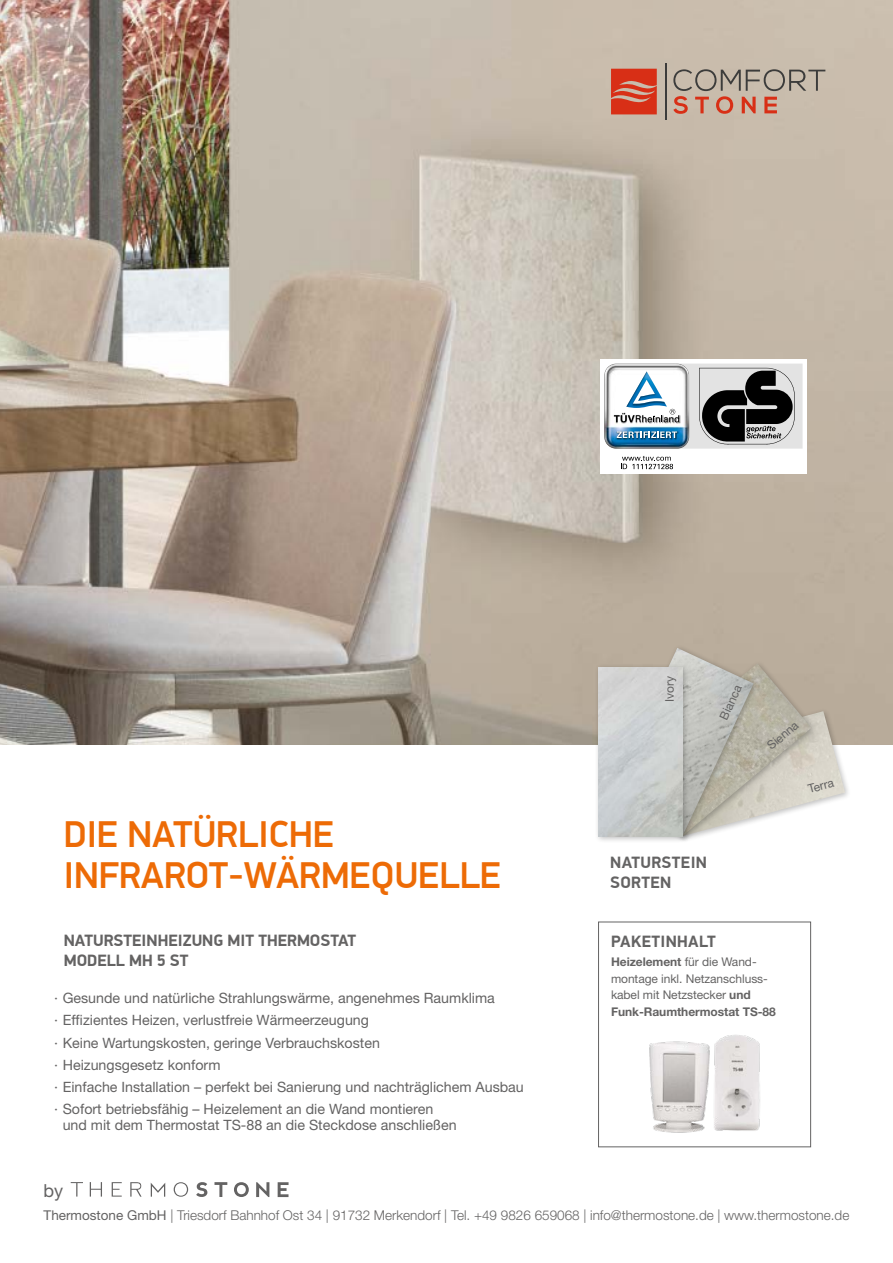
<style>
.page{position:relative;width:893px;height:1263px;background:#fff}
.page>*{position:absolute;margin:0;border:0;box-sizing:border-box;transform-origin:0 0}
.t1{font:500 37.5px/40.5px "PF Din Display Pro";color:#ed6b06}
.t2{font:18px "Helvetica Neue LT Pro";color:#646363}
.t3{font:700 16.5px/19.5px "PF Din Display Pro";color:#646363}
.t4{font:700 16.5px/19.5px "PF Din Display Pro";letter-spacing:.02em;color:#646363}
.t5{font:14.25px/22px "Helvetica Neue LT Pro";color:#646363}
.t6{font:300 13.5px "Helvetica Neue LT Pro";color:#646363}
.t7{font:12px/16.5px "Helvetica Neue LT Pro";letter-spacing:-.005em;color:#646363}
.s1{font-weight:700}
.s2{font-weight:400}
</style>
<div class="page">
<img style="left:0;top:0;width:893px;height:744px">
<div style="left:600px;top:359px;width:207px;height:115px;background:#fff"></div>
<svg style="left:604px;top:364px;width:199px;height:85px"></svg>
<svg style="left:621px;top:456px;width:52px;height:13px"></svg>
<svg style="left:673px;top:69px;width:152px;height:45px;background:#baa191"></svg>
<hr style="left:665px;top:63px;width:2px;height:57px;background:#3c3c3b">
<svg style="left:611px;top:69px;width:46px;height:45px;background:#d5452e"></svg>
<svg style="left:174px;top:1182px;width:14px;height:15px"></svg>
<svg style="left:151px;top:1183px;width:14px;height:14px"></svg>
<svg style="left:130px;top:1182px;width:12px;height:15px"></svg>
<svg style="left:112px;top:1182px;width:10px;height:14px"></svg>
<svg style="left:90px;top:1182px;width:12px;height:14px"></svg>
<svg style="left:71px;top:1182px;width:12px;height:14px"></svg>
<svg style="left:196px;top:1182px;width:11px;height:15px"></svg>
<svg style="left:214px;top:1182px;width:13px;height:15px"></svg>
<svg style="left:234px;top:1182px;width:15px;height:15px"></svg>
<svg style="left:256px;top:1182px;width:13px;height:15px"></svg>
<svg style="left:278px;top:1182px;width:11px;height:15px"></svg>
<div style="left:657px;top:707px;width:195px;height:135px;background:#000;opacity:.25"></div>
<img style="left:818px;top:711px;width:27px;height:125px">
<div style="left:625px;top:660px;width:193px;height:183px;background:#000;opacity:.25"></div>
<img style="left:760px;top:663px;width:51px;height:173px">
<div style="left:602px;top:644px;width:158px;height:198px;background:#000;opacity:.25"></div>
<img style="left:606px;top:648px;width:148px;height:188px">
<div style="left:594px;top:663px;width:96px;height:180px;background:#000;opacity:.25"></div>
<img style="left:598px;top:668px;width:84px;height:168px">
<div style="left:598px;top:922px;width:213px;height:225px;border:1px solid #646363"></div>
<img style="left:649px;top:1035px;width:111px;height:98px">
<h1 class="t1" style="left:64px;top:815px;width:439px">DIE NATÜRLICHE<br>INFRAROT-WÄRMEQUELLE</h1>
<p class="t3" style="left:64px;top:931px;width:294px">NATURSTEINHEIZUNG MIT THERMOSTAT<br>MODELL MH 5 ST</p>
<p class="t5" style="left:54px;top:987px;width:471px">· Gesunde und natürliche Strahlungswärme, angenehmes Raumklima<br>· Effizientes Heizen, verlustfreie Wärmeerzeugung<br>· Keine Wartungskosten, geringe Verbrauchskosten<br>· Heizungsgesetz konform<br>· Einfache Installation – perfekt bei Sanierung und nachträglichem Ausbau · Sofort betriebsfähig – Heizelement an die Wand montieren</p>
<p class="t5" style="left:63px;top:1114px;width:395px">und mit dem Thermostat TS-88 an die Steckdose anschließen</p>
<p class="t2" style="left:44px;top:1179px;width:21px">by</p>
<p class="t7" style="left:661px;top:702px;width:27px;rotate:-90deg">Ivory</p>
<p class="t7" style="left:715px;top:715px;width:38px;rotate:-65deg">Bianca</p>
<p class="t7" style="left:763px;top:740px;width:38px;rotate:-40deg">Sienna</p>
<p class="t7" style="left:806px;top:781px;width:28px;rotate:-15deg">Terra</p>
<p class="t4" style="left:610px;top:853px;width:98px">NATURSTEIN<br>SORTEN</p>
<p class="t4" style="left:611px;top:932px;width:106px">PAKETINHALT</p>
<p class="t7" style="left:611px;top:953px;width:166px"><span class="s1">Heizelement</span> für die Wand&shy;montage inkl. Netzanschluss&shy;kabel mit Netzstecker <span class="s1">und<br>Funk-Raumthermostat TS-88</span></p>
<p class="t6" style="left:44px;top:1207px;width:807px"><span class="s2">Thermostone GmbH</span> | Triesdorf Bahnhof Ost 34 | 91732 Merkendorf | Tel. +49 9826 659068 | info@thermostone.de | www.thermostone.de</p>
</div>
